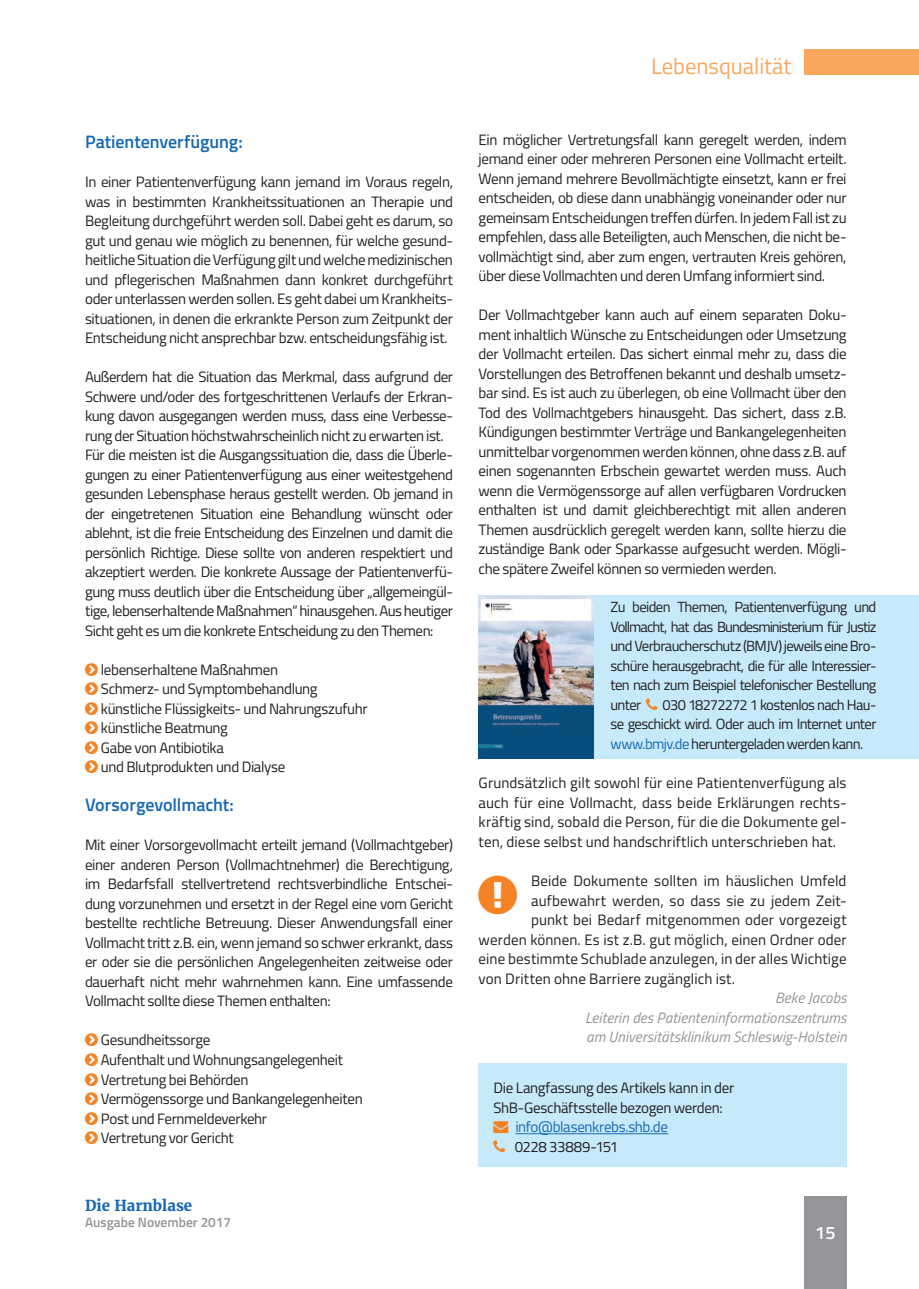
<style>
.page{position:relative;width:919px;height:1289px;background:#fff}
.page>*{position:absolute;margin:0;border:0;box-sizing:border-box;transform-origin:0 0}
.t1{font:22.5px "Titillium Web";color:#f9a75d}
.t2{font:600 18px "Titillium Web";letter-spacing:-.005em;color:#1768b4}
.t3{font:600 18px "Titillium Web";color:#fff}
.t4{font:15px/19.5px "Titillium Web";letter-spacing:-.025em;color:#231f20;text-align:justify}
.t5{font:15px "Titillium Web";letter-spacing:.005em;color:#231f20}
.t6{font:italic 15px/19.5px "Titillium Web";letter-spacing:.005em;color:#939598;text-align:justify}
.t7{font:15px/19.5px "Titillium Web";letter-spacing:-.025em;color:#1768b4}
.t8{font:700 15px "Merriweather";color:#1768b4}
.t9{font:14.7px/19.5px "Titillium Web";letter-spacing:-.045em;color:#231f20;text-align:justify}
.t10{font:600 13.5px "Titillium Web";color:#939598}
.s1{color:#1768b4}
.s2{color:#f58220}
.s3{color:#231f20}
</style>
<div class="page">
<div style="left:804px;top:49px;width:114px;height:25px;background:#f9a75d"></div>
<div style="left:804px;top:1196px;width:42px;height:92px;background:#939598"></div>
<div style="left:478px;top:1063px;width:368px;height:103px;background:#c6eafa"></div>
<div style="left:478px;top:595px;width:440px;height:164px;background:#c6eafa"></div>
<img style="left:478px;top:596px;width:115px;height:162px">
<hr style="left:515px;top:1133px;width:153px;height:1px;background:#1768b4">
<p class="t2" style="left:85px;top:128px;width:159px">Patientenverfügung:</p>
<p class="t4" style="left:85px;top:171px;width:369px">In einer Patientenverfügung kann jemand im Voraus regeln, was in bestimmten Krankheitssituationen an Therapie und Begleitung durchgeführt werden soll. Dabei geht es darum, so gut und genau wie möglich zu benennen, für welche gesund&shy;heitliche Situation die Verfügung gilt und welche medizinischen und pflegerischen Maßnahmen dann konkret durchgeführt oder unterlassen werden sollen. Es geht dabei um Krankheits&shy;situationen, in denen die erkrankte Person zum Zeitpunkt der Entscheidung nicht ansprechbar bzw. entscheidungsfähig ist.</p>
<p class="t4" style="left:85px;top:366px;width:369px;text-align:left">Außerdem hat die Situation das Merkmal, dass aufgrund der Schwere und/oder des fortgeschrittenen Verlaufs der Erkran&shy;kung davon ausgegangen werden muss, dass eine Verbesse&shy;rung der Situation höchstwahrscheinlich nicht zu erwarten ist.<br>Für die meisten ist die Ausgangssituation die, dass die Überle&shy;gungen zu einer Patientenverfügung aus einer weitestgehend gesunden Lebensphase heraus gestellt werden. Ob jemand in der eingetretenen Situation eine Behandlung wünscht oder ablehnt, ist die freie Entscheidung des Einzelnen und damit die persönlich Richtige. Diese sollte von anderen respektiert und akzeptiert werden. Die konkrete Aussage der Patientenverfü&shy;gung muss deutlich über die Entscheidung über „allgemeingül&shy;tige, lebenserhaltende Maßnahmen“ hinausgehen. Aus heutiger Sicht geht es um die konkrete Entscheidung zu den Themen:</p>
<p class="t4" style="left:101px;top:659px;width:268px;text-align:left">lebenserhaltene Maßnahmen<br>Schmerz- und Symptombehandlung künstliche Flüssigkeits- und Nahrungszufuhr künstliche Beatmung<br>Gabe von Antibiotika<br>und Blutprodukten und Dialyse</p>
<p class="t2" style="left:85px;top:791px;width:150px">Vorsorgevollmacht:</p>
<p class="t4" style="left:85px;top:834px;width:369px">Mit einer Vorsorgevollmacht erteilt jemand (Vollmachtgeber) einer anderen Person (Vollmachtnehmer) die Berechtigung, im Bedarfsfall stellvertretend rechtsverbindliche Entschei&shy;dung vorzunehmen und ersetzt in der Regel eine vom Gericht bestellte rechtliche Betreuung. Dieser Anwendungsfall einer Vollmacht tritt z.B. ein, wenn jemand so schwer erkrankt, dass er oder sie die persönlichen Angelegenheiten zeitweise oder dauerhaft nicht mehr wahrnehmen kann. Eine umfassende Vollmacht sollte diese Themen enthalten:</p>
<p class="t4" style="left:101px;top:1029px;width:263px;text-align:left">Gesundheitssorge<br>Aufenthalt und Wohnungsangelegenheit<br>Vertretung bei Behörden<br>Vermögenssorge und Bankangelegenheiten<br>Post und Fernmeldeverkehr<br>Vertretung vor Gericht</p>
<p class="t8" style="left:85px;top:1195px;width:109px">Die Harnblase</p>
<p class="t10" style="left:85px;top:1212px;width:147px">Ausgabe November 2017</p>
<h1 class="t1" style="left:651px;top:50px;width:142px">Lebensqualität</h1>
<p class="t4" style="left:478px;top:129px;width:369px">Ein möglicher Vertretungsfall kann geregelt werden, indem jemand einer oder mehreren Personen eine Vollmacht erteilt.<br>Wenn jemand mehrere Bevollmächtigte einsetzt, kann er frei entscheiden, ob diese dann unabhängig voneinander oder nur gemeinsam Entscheidungen treffen dürfen. In jedem Fall ist zu empfehlen, dass alle Beteiligten, auch Menschen, die nicht be&shy;vollmächtigt sind, aber zum engen, vertrauten Kreis gehören, über diese Vollmachten und deren Umfang informiert sind.</p>
<p class="t4" style="left:478px;top:304px;width:369px">Der Vollmachtgeber kann auch auf einem separaten Doku&shy;ment inhaltlich Wünsche zu Entscheidungen oder Umsetzung der Vollmacht erteilen. Das sichert einmal mehr zu, dass die Vorstellungen des Betroffenen bekannt und deshalb umsetz&shy;bar sind. Es ist auch zu überlegen, ob eine Vollmacht über den Tod des Vollmachtgebers hinausgeht. Das sichert, dass z.B.<br>Kündigungen bestimmter Verträge und Bankangelegenheiten unmittelbar vorgenommen werden können, ohne dass z.B. auf einen sogenannten Erbschein gewartet werden muss. Auch wenn die Vermögenssorge auf allen verfügbaren Vordrucken enthalten ist und damit gleichberechtigt mit allen anderen Themen ausdrücklich geregelt werden kann, sollte hierzu die zuständige Bank oder Sparkasse aufgesucht werden. Mögli&shy;che spätere Zweifel können so vermieden werden.</p>
<p class="t9" style="left:610px;top:596px;width:267px">Zu beiden Themen, Patientenverfügung und Vollmacht, hat das Bundesministerium für Justiz und Verbraucherschutz (BMJV) jeweils eine Bro&shy;schüre herausgebracht, die für alle Interessier&shy;ten nach zum Beispiel telefonischer Bestellung unter</p>
<p class="t9" style="left:610px;top:694px;width:267px;text-indent:52px">030 18272272 1 kostenlos nach Hau&shy;se geschickt wird. Oder auch im Internet unter <span class="s1">www.bmjv.de</span> heruntergeladen werden kann.</p>
<p class="t4" style="left:478px;top:772px;width:369px">Grundsätzlich gilt sowohl für eine Patientenverfügung als auch für eine Vollmacht, dass beide Erklärungen rechts&shy;kräftig sind, sobald die Person, für die die Dokumente gel&shy;ten, diese selbst und handschriftlich unterschrieben hat.</p>
<p class="t5" style="left:531px;top:869px;width:317px">Beide Dokumente sollten im häuslichen Umfeld</p>
<p class="t5" style="left:531px;top:889px;width:317px">aufbewahrt werden, so dass sie zu jedem Zeit-</p>
<p class="t5" style="left:531px;top:908px;width:317px">punkt bei Bedarf mitgenommen oder vorgezeigt</p>
<p class="t5" style="left:478px;top:928px;width:369px">werden können. Es ist z.B. gut möglich, einen Ordner oder</p>
<p class="t5" style="left:478px;top:947px;width:369px">eine bestimmte Schublade anzulegen, in der alles Wichtige</p>
<p class="t5" style="left:478px;top:967px;width:258px">von Dritten ohne Barriere zugänglich ist.</p>
<p class="t6" style="left:585px;top:987px;width:263px;text-indent:190px">Beke Jacobs Leiterin des Patienteninformationszentrums am Universitätsklinikum Schleswig-Holstein</p>
<p class="t4" style="left:493px;top:1077px;width:242px">Die Langfassung des Artikels kann in der<br>ShB-Geschäftsstelle bezogen werden:</p>
<p class="t7" style="left:514px;top:1116px;width:155px;text-indent:-21px"><span class="s2">→</span> info@blasenkrebs.shb.de<br><span class="s3">0228 33889-151</span></p>
<p class="t3" style="left:815px;top:1219px;width:22px">15</p>
</div>
